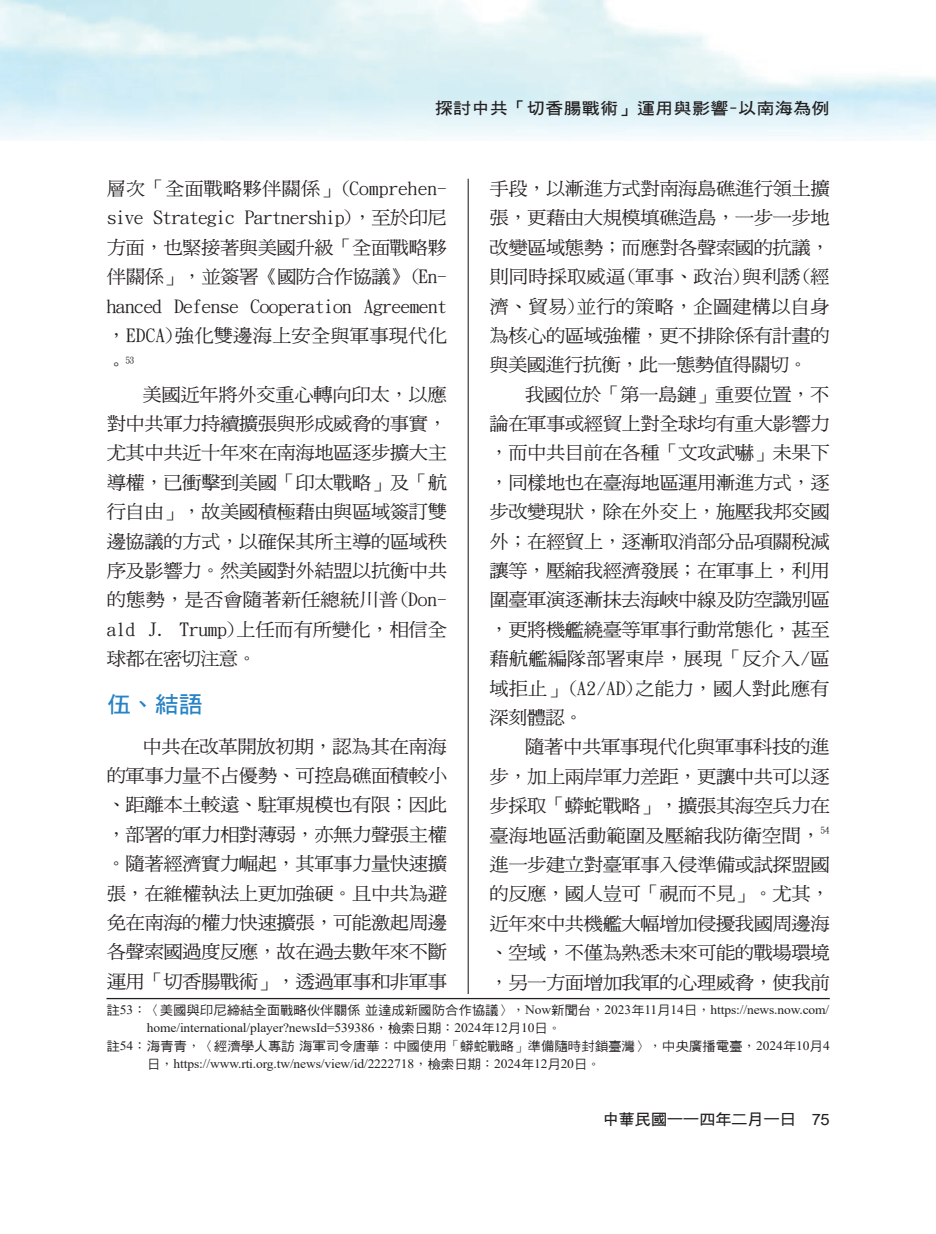
<style>
.page{position:relative;width:936px;height:1234px;background:#fff}
.page>*{position:absolute;margin:0;border:0;box-sizing:border-box;transform-origin:0 0}
.壹{font:22.8px "DF Hei Bd HK BF";color:#2783c5;scale:1.05 1}
.t1{font:18.45px/29.4px "DF Ming Md HK BF";letter-spacing:-.025em;color:#231f20;text-align:justify;scale:1.05 1}
.t2{font:16.2px "DF Hei Bd HK BF";letter-spacing:.02em;color:#231f20;scale:1.11 1}
.t3{font:15.6px "DF Hei Bd HK BF";letter-spacing:-.025em;color:#231f20;scale:1.05 1}
.註釋_註十一{font:12.9px/18px "Times New Roman";letter-spacing:-.01em;color:#231f20;scale:1.05 1}
.t4{font:9.15px "DF Ming Md HK BF";color:#231f20;scale:1.05 1}
.s1{font-size:18.45px}
.s2{font-family:"DF Hei Md HK BF"}
.s3{font-family:"DF Kai Shu SB Estd BF"}
.s4{font-family:"Arial"}
</style>
<div class="page">
<hr style="left:467px;top:179px;width:1px;height:871px;background:#231f20">
<hr style="left:106px;top:997px;width:723px;height:1px;background:#231f20">
<p class="t2" style="left:435px;top:100px;width:357px">探討中共「切香腸戰術」運用與影響-以南海為例</p>
<p class="t1" style="left:107px;top:174px;width:325px">層次「全面戰略夥伴關係」(Comprehen&shy;sive Strategic Partnership)，至於印尼方面，也緊接著與美國升級「全面戰略夥伴關係」，並簽署《國防合作協議》(En&shy;hanced Defense Cooperation Agreement，EDCA)強化雙邊海上安全與軍事現代化</p>
<p class="t4" style="left:107px;top:355px;width:28px"><span class="s1">。</span>53</p>
<p class="t1" style="left:107px;top:379px;width:325px;text-indent:36px">美國近年將外交重心轉向印太，以應對中共軍力持續擴張與形成威脅的事實，尤其中共近十年來在南海地區逐步擴大主導權，已衝擊到美國「印太戰略」及「航行自由」，故美國積極藉由與區域簽訂雙邊協議的方式，以確保其所主導的區域秩序及影響力。然美國對外結盟以抗衡中共的態勢，是否會隨著新任總統川普(Don&shy;ald J. Trump)上任而有所變化，相信全球都在密切注意。</p>
<p class="壹" style="left:107px;top:692px;width:93px">伍、結語</p>
<p class="t1" style="left:107px;top:731px;width:325px;text-indent:36px">中共在改革開放初期，認為其在南海的軍事力量不占優勢、可控島礁面積較小、距離本土較遠、駐軍規模也有限；因此，部署的軍力相對薄弱，亦無力聲張主權。隨著經濟實力崛起，其軍事力量快速擴張，在維權執法上更加強硬。且中共為避免在南海的權力快速擴張，可能激起周邊各聲索國過度反應，故在過去數年來不斷運用「切香腸戰術」，透過軍事和非軍事</p>
<p class="t1" style="left:489px;top:174px;width:325px">手段，以漸進方式對南海島礁進行領土擴張，更藉由大規模填礁造島，一步一步地改變區域態勢；而應對各聲索國的抗議，則同時採取威逼(軍事、政治)與利誘(經濟、貿易)並行的策略，企圖建構以自身為核心的區域強權，更不排除係有計畫的與美國進行抗衡，此一態勢值得關切。</p>
<p class="t1" style="left:489px;top:379px;width:325px;text-indent:36px">我國位於「第一島鏈」重要位置，不論在軍事或經貿上對全球均有重大影響力，而中共目前在各種「文攻武嚇」未果下，同樣地也在臺海地區運用漸進方式，逐步改變現狀，除在外交上，施壓我邦交國外；在經貿上，逐漸取消部分品項關稅減讓等，壓縮我經濟發展；在軍事上，利用圍臺軍演逐漸抹去海峽中線及防空識別區，更將機艦繞臺等軍事行動常態化，甚至藉航艦編隊部署東岸，展現「反介入/區域拒止」(A2/AD)之能力，國人對此應有深刻體認。</p>
<p class="t1" style="left:489px;top:732px;width:325px;text-indent:36px">隨著中共軍事現代化與軍事科技的進步，加上兩岸軍力差距，更讓中共可以逐步採取「蟒蛇戰略」，擴張其海空兵力在臺海地區活動範圍及壓縮我防衛空間，<sup>54</sup>進一步建立對臺軍事入侵準備或試探盟國的反應，國人豈可「視而不見」。尤其，近年來中共機艦大幅增加侵擾我國周邊海、空域，不僅為熟悉未來可能的戰場環境，另一方面增加我軍的心理威脅，使我前</p>
<p class="註釋_註十一" style="left:147px;top:999px;width:651px;text-indent:-40px"><span class="s2">註</span>53<span class="s3">：〈</span><span class="s2">美國與印尼締結全面戰略伙伴關係並達成新國防合作協議</span><span class="s3">〉，</span>Now<span class="s2">新聞台</span><span class="s3">，</span>2023<span class="s2">年</span>11<span class="s2">月</span>14<span class="s2">日</span><span class="s3">，</span>https://news.now.com/ home/international/player?newsId=539386<span class="s3">，</span><span class="s2">檢索日期</span><span class="s3">：</span>2024<span class="s2">年</span>12<span class="s2">月</span>10<span class="s2">日</span><span class="s3">。</span></p>
<p class="註釋_註十一" style="left:147px;top:1035px;width:651px;text-indent:-40px"><span class="s2">註</span>54<span class="s3">：</span><span class="s2">海青青</span><span class="s3">，〈</span><span class="s2">經濟學人專訪海軍司令唐華</span><span class="s3">：</span><span class="s2">中國使用</span><span class="s3">「</span><span class="s2">蟒蛇戰略</span><span class="s3">」</span><span class="s2">準備隨時封鎖臺灣</span><span class="s3">〉，</span><span class="s2">中央廣播電臺</span><span class="s3">，</span>2024<span class="s2">年</span>10<span class="s2">月</span>4<span class="s2">日</span><span class="s3">，</span>https://www.rti.org.tw/news/view/id/2222718<span class="s3">，</span><span class="s2">檢索日期</span><span class="s3">：</span>2024<span class="s2">年</span>12<span class="s2">月</span>20<span class="s2">日</span><span class="s3">。</span></p>
<p class="t3" style="left:602px;top:1111px;width:218px">中華民國一一四年二月一日　<span class="s4">75</span></p>
</div>
